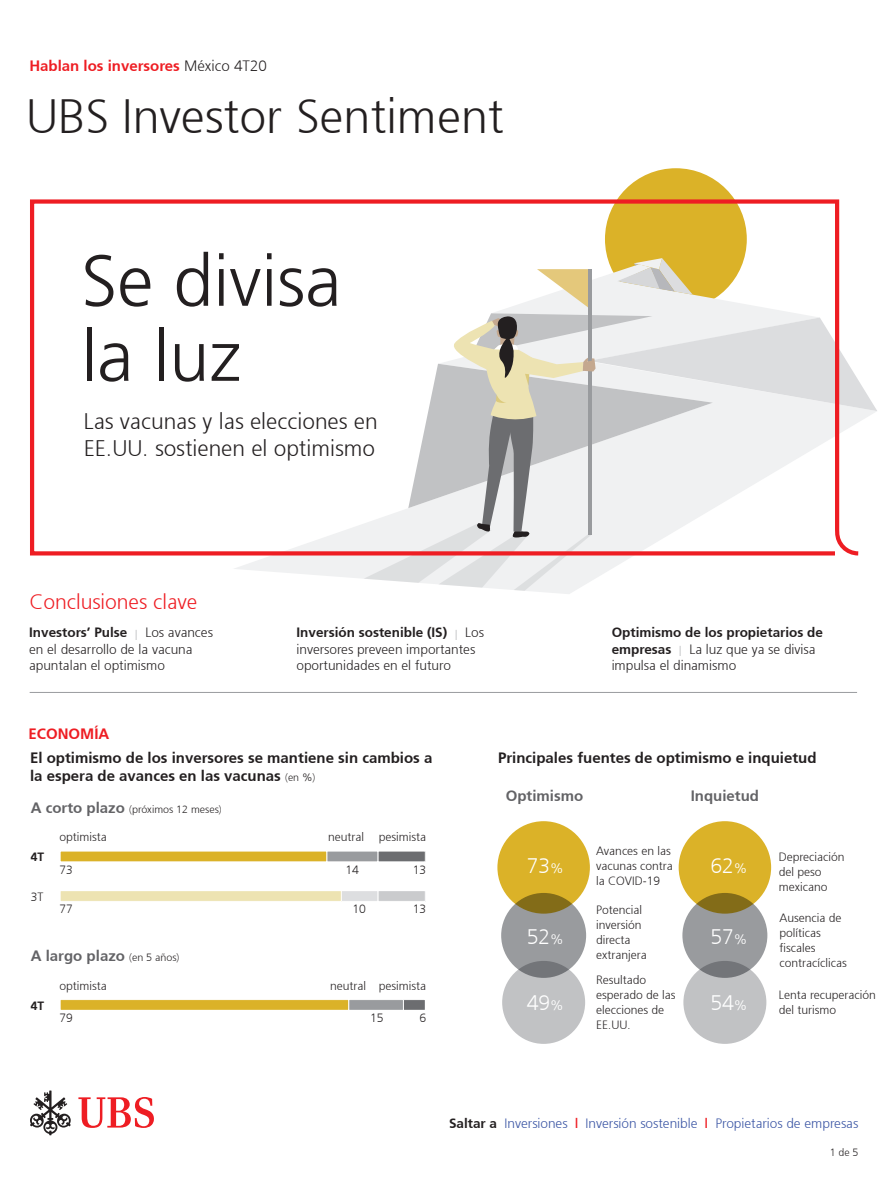
<style>
.page{position:relative;width:888px;height:1188px;background:#fff}
.page>*{position:absolute;margin:0;border:0;box-sizing:border-box;transform-origin:0 0}
.t1{font:300 72px/75px "Frutiger 45";color:#231f20}
.t2{font:300 48px "Frutiger 45";color:#231f20}
.t3{font:300 22.5px/27px "Frutiger 45";color:#231f20}
.t4{font:300 21px "Frutiger 45";color:#fff}
.t5{font:300 21px "Frutiger 45";color:#ee1d23}
.t6{font:300 15px/18px "Frutiger 45";color:#231f20}
.t7{font:300 15px "Frutiger 45";color:#636366}
.t8{font:300 15px "Frutiger 45";color:#ee1d23}
.t9{font:300 13.5px/16.2px "Frutiger 45";color:#231f20}
.t10{font:300 13.5px/16.2px "Frutiger 45";color:#231f20}
.t11{font:300 13.5px "Frutiger 45";color:#3853a3}
.t12{font:300 12px/15px "Frutiger 45";color:#231f20}
.t13{font:300 12px "Frutiger 45";color:#231f20}
.t14{font:300 10.5px "Frutiger 45";color:#231f20}
.s1{color:#231f20}
.s2{font-style:inherit}
.s3{color:#c1c2c4}
.s4{font-size:10.5px}
.s5{font-size:15px;color:#636366}
.s6{font-size:10.5px;color:#231f20}
.s7{font-size:13.5px}
.s8{color:#ee1d23}
</style>
<div class="page">
<svg style="left:30px;top:1091px;width:41px;height:44px"></svg>
<svg style="left:78px;top:1097px;width:76px;height:31px"></svg>
<div style="left:605px;top:168px;width:142px;height:142px;background:#dbb228;border-radius:50%"></div>
<svg style="left:234px;top:558px;width:339px;height:36px"></svg>
<svg style="left:364px;top:387px;width:513px;height:204px"></svg>
<svg style="left:30px;top:197px;width:832px;height:361px"></svg>
<div style="left:497px;top:821px;width:93px;height:93px;background:#dbb228;border-radius:46px"></div>
<svg style="left:501px;top:893px;width:85px;height:85px;fill:#999b9e"></svg>
<div style="left:502px;top:961px;width:83px;height:83px;background:#c1c2c4;border-radius:41px"></div>
<hr style="left:30px;top:692px;width:827px;height:1px;background:#999b9e">
<div style="left:678px;top:821px;width:93px;height:93px;background:#dbb228;border-radius:46px"></div>
<svg style="left:682px;top:893px;width:85px;height:85px;fill:#999b9e"></svg>
<div style="left:683px;top:961px;width:83px;height:83px;background:#c1c2c4;border-radius:41px"></div>
<div style="left:378px;top:851px;width:47px;height:11px;background:#6c6d70"></div>
<div style="left:377px;top:851px;width:49px;height:11px;border:1px solid #fff"></div>
<div style="left:327px;top:851px;width:51px;height:11px;background:#999b9e"></div>
<div style="left:326px;top:851px;width:52px;height:11px;border:1px solid #fff"></div>
<div style="left:60px;top:851px;width:267px;height:11px;background:#dbb228"></div>
<div style="left:378px;top:891px;width:47px;height:10px;background:#cacbcd"></div>
<div style="left:341px;top:891px;width:37px;height:10px;background:#dddee0"></div>
<div style="left:60px;top:891px;width:281px;height:10px;background:#ede3b2"></div>
<div style="left:60px;top:890px;width:282px;height:12px;border:1px solid #fff"></div>
<div style="left:403px;top:1000px;width:22px;height:10px;background:#6c6d70"></div>
<div style="left:403px;top:999px;width:23px;height:12px;border:1px solid #fff"></div>
<div style="left:349px;top:1000px;width:54px;height:10px;background:#999b9e"></div>
<div style="left:348px;top:999px;width:56px;height:12px;border:1px solid #fff"></div>
<div style="left:60px;top:1000px;width:289px;height:10px;background:#dbb228"></div>
<div style="left:60px;top:999px;width:289px;height:12px;border:1px solid #fff"></div>
<p class="t8" style="left:29px;top:57px;width:239px">Hablan los inversores <span class="s1">México 4T20</span></p>
<p class="t2" style="left:26px;top:88px;width:479px">UBS Investor Sentiment</p>
<p class="t1" style="left:81px;top:243px;width:261px">Se divisa la luz</p>
<p class="t3" style="left:84px;top:407px;width:295px">Las vacunas y las elecciones en<br>EE.UU. sostienen el optimismo</p>
<p class="t5" style="left:29px;top:590px;width:170px">Conclusiones clave</p>
<p class="t9" style="left:29px;top:624px;width:185px"><span class="s2">Investors’ Pulse</span> <span class="s3">|</span> Los avances en el desarrollo de la vacuna apuntalan el optimismo</p>
<p class="t9" style="left:296px;top:624px;width:189px"><span class="s2">Inversión sostenible (IS)</span> <span class="s3">|</span> Los inversores preveen importantes oportunidades en el futuro</p>
<p class="t10" style="left:612px;top:624px;width:213px">Optimismo de los propietarios de empresas <span class="s3">|</span> <span class="s2">La luz que ya se divisa impulsa el dinamismo</span></p>
<p class="t8" style="left:28px;top:725px;width:82px">ECONOMÍA</p>
<p class="t6" style="left:30px;top:749px;width:404px">El optimismo de los inversores se mantiene sin cambios a la espera de avances en las vacunas <span class="s4">(en %)</span></p>
<p class="t6" style="left:498px;top:749px;width:320px">Principales fuentes de optimismo e inquietud</p>
<p class="t14" style="left:31px;top:803px;width:192px"><span class="s5">A corto plazo</span> (próximos 12 meses)</p>
<p class="t13" style="left:31px;top:850px;width:15px">4T</p>
<p class="t12" style="left:31px;top:889px;width:14px">3T</p>
<p class="t12" style="left:59px;top:829px;width:49px">optimista</p>
<p class="t12" style="left:328px;top:829px;width:99px">neutral pesimista</p>
<p class="t12" style="left:59px;top:862px;width:15px">73</p>
<p class="t12" style="left:346px;top:862px;width:15px">14</p>
<p class="t12" style="left:413px;top:862px;width:15px">13</p>
<p class="t12" style="left:59px;top:902px;width:15px">77</p>
<p class="t12" style="left:352px;top:902px;width:15px">10</p>
<p class="t12" style="left:413px;top:902px;width:15px">13</p>
<p class="t7" style="left:31px;top:947px;width:150px">A largo plazo <span class="s6">(en 5 años)</span></p>
<p class="t13" style="left:31px;top:999px;width:15px">4T</p>
<p class="t12" style="left:59px;top:978px;width:49px">optimista</p>
<p class="t12" style="left:330px;top:978px;width:97px">neutral pesimista</p>
<p class="t12" style="left:59px;top:1010px;width:15px">79</p>
<p class="t12" style="left:370px;top:1010px;width:15px">15</p>
<p class="t12" style="left:419px;top:1010px;width:8px">6</p>
<p class="t7" style="left:506px;top:787px;width:79px">Optimismo</p>
<p class="t7" style="left:691px;top:787px;width:70px">Inquietud</p>
<p class="t4" style="left:527px;top:854px;width:38px">73<span class="s7">%</span></p>
<p class="t4" style="left:527px;top:925px;width:38px">52<span class="s7">%</span></p>
<p class="t4" style="left:527px;top:991px;width:38px">49<span class="s7">%</span></p>
<p class="t12" style="left:596px;top:844px;width:78px">Avances en las vacunas contra la COVID-19</p>
<p class="t12" style="left:596px;top:903px;width:52px">Potencial inversión directa extranjera</p>
<p class="t12" style="left:596px;top:972px;width:81px">Resultado esperado de las elecciones de<br>EE.UU.</p>
<p class="t4" style="left:710px;top:854px;width:38px">62<span class="s7">%</span></p>
<p class="t4" style="left:710px;top:925px;width:38px">57<span class="s7">%</span></p>
<p class="t4" style="left:710px;top:991px;width:38px">54<span class="s7">%</span></p>
<p class="t12" style="left:778px;top:849px;width:67px">Depreciación del peso mexicano</p>
<p class="t12" style="left:779px;top:911px;width:69px">Ausencia de políticas fiscales contracíclicas</p>
<p class="t12" style="left:778px;top:987px;width:99px">Lenta recuperación del turismo</p>
<p class="t11" style="left:449px;top:1115px;width:411px"><span class="s1">Saltar a</span> Inversiones <span class="s8">|</span> Inversión sostenible <span class="s8">|</span> Propietarios de empresas</p>
<p class="t14" style="left:830px;top:1147px;width:30px">1 de 5</p>
</div>
